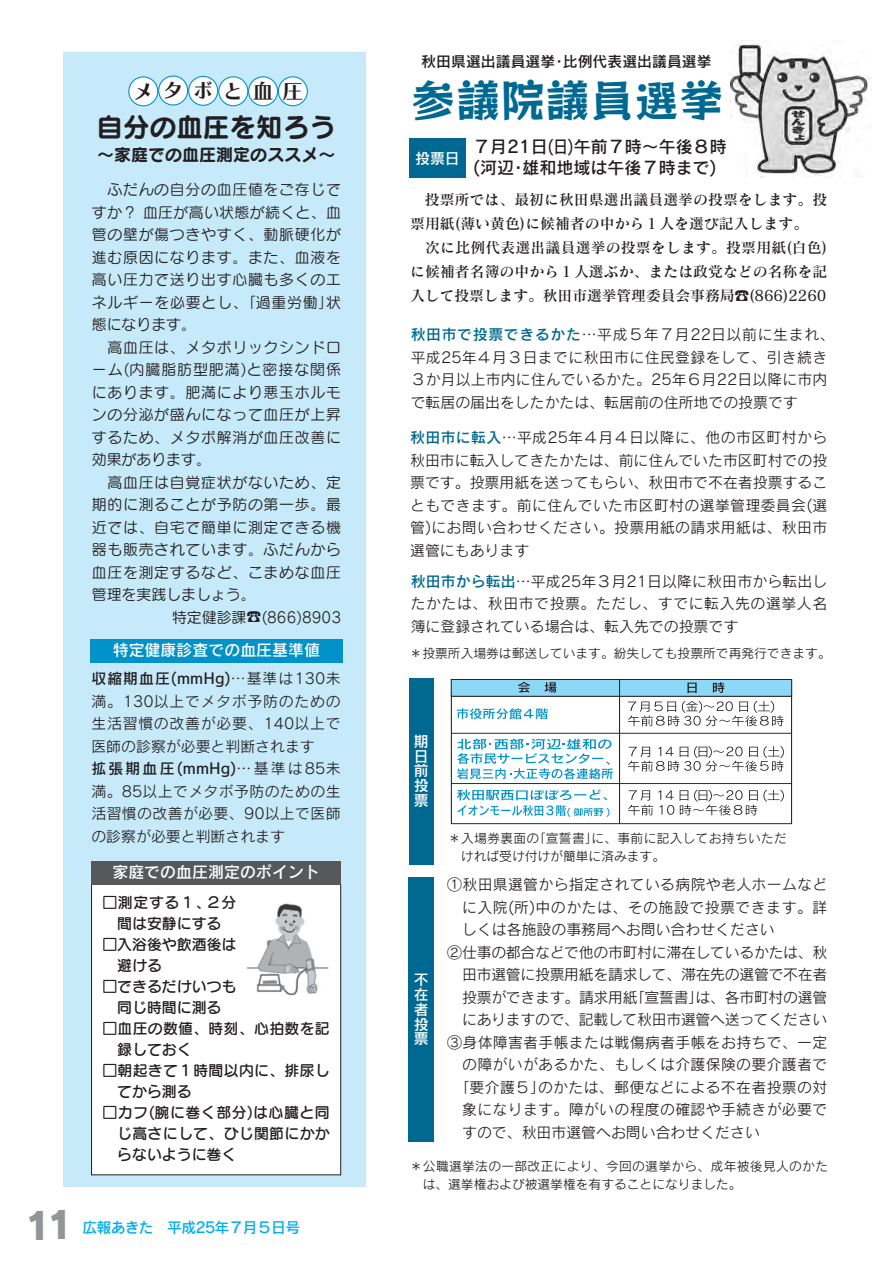
<style>
.page{position:relative;width:893px;height:1263px;background:#fff}
.page>*{position:absolute;margin:0;border:0;box-sizing:border-box;transform-origin:0 0}
.t1{font:44.7px "Rockn Roll CID DB";color:#006991}
.t2{font:37.2px "Rodin CID EB";color:#939598}
.t3{font:26.55px "Seurat CID B";color:#231f20}
.t4{font:21.3px "Chiaro CID B";letter-spacing:.405em;color:#231f20}
.t5{font:16.95px "Rodin CID DB";color:#231f20}
.t6{font:16.95px "Seurat CID B";color:#231f20}
.t7{font:15.9px "Rodin CID DB";color:#fff}
.t8{font:14.85px/22.5px "Rodin CID M";letter-spacing:.02em;color:#231f20;text-align:justify}
.t9{font:14.85px/22.5px "Seurat CID M";letter-spacing:.05em;color:#231f20;text-align:justify}
.t10{font:14.85px/24px "Matisse CID DB";color:#231f20}
.t11{font:14.85px "Rodin CID M";letter-spacing:-.02em;color:#231f20}
.t12{font:14.85px/21px "Seurat CID DB";letter-spacing:.02em;color:#231f20}
.t13{font:14.85px/21px "Seurat CID DB";color:#231f20}
.t14{font:14.85px "Rodin CID M";color:#231f20}
.t15{font:14.85px "Seurat CID M";color:#231f20}
.t16{font:14.85px "Rodin CID DB";color:#231f20}
.t17{font:14.85px "Rodin CID DB";letter-spacing:.07em;color:#231f20}
.t18{font:14.85px "Rodin CID DB";letter-spacing:.145em;color:#231f20}
.t19{font:14.85px "Rodin CID DB";letter-spacing:-.05em;color:#00aeef}
.t20{font:14.85px/14.9px "Rodin CID DB";color:#fff;text-align:justify}
.t21{font:12.75px/18px "Rodin CID M";letter-spacing:.025em;color:#231f20}
.t22{font:12.75px "Rodin CID M";color:#231f20}
.s1{font-family:"Osaka"}
.s2{font-family:"Rodin CID M"}
.s3{font-family:"Rodin CID DB";color:#006991}
</style>
<div class="page">
<div style="left:63px;top:53px;width:303px;height:1134px;background:#c6eafa"></div>
<div style="left:91px;top:884px;width:250px;height:291px;background:#fff"></div>
<div style="left:91px;top:884px;width:250px;height:291px;border:1px solid #231f20"></div>
<div style="left:409px;top:139px;width:57px;height:39px;background:#006991"></div>
<div style="left:409px;top:678px;width:24px;height:187px;background:#006991"></div>
<img style="left:730px;top:43px;width:141px;height:135px">
<div style="left:409px;top:877px;width:25px;height:265px;background:#006991"></div>
<svg style="left:128px;top:76px;width:180px;height:30px"></svg>
<div style="left:90px;top:639px;width:252px;height:23px;background:#0092c8"></div>
<div style="left:91px;top:861px;width:250px;height:24px;background:#57585a"></div>
<div style="left:451px;top:696px;width:341px;height:128px;border:1px solid #231f20"></div>
<hr style="left:451px;top:733px;width:340px;height:1px;background:#231f20">
<svg style="left:456px;top:708px;width:91px;height:11px"></svg>
<svg style="left:628px;top:701px;width:155px;height:25px"></svg>
<svg style="left:628px;top:746px;width:155px;height:26px"></svg>
<hr style="left:451px;top:783px;width:340px;height:1px;background:#231f20">
<svg style="left:457px;top:789px;width:152px;height:28px"></svg>
<svg style="left:763px;top:790px;width:20px;height:12px"></svg>
<svg style="left:628px;top:790px;width:129px;height:26px"></svg>
<div style="left:451px;top:679px;width:340px;height:17px;background:#8dd7f7"></div>
<div style="left:451px;top:679px;width:341px;height:18px;border:1px solid #231f20"></div>
<hr style="left:619px;top:679px;width:1px;height:145px;background:#231f20">
<svg style="left:518px;top:682px;width:12px;height:11px"></svg>
<svg style="left:544px;top:682px;width:12px;height:11px"></svg>
<svg style="left:687px;top:683px;width:9px;height:10px"></svg>
<svg style="left:712px;top:682px;width:12px;height:11px"></svg>
<svg style="left:457px;top:739px;width:156px;height:40px"></svg>
<img style="left:246px;top:903px;width:83px;height:93px">
<h3 class="t4" style="left:133px;top:83px;width:172px">メタボと血圧</h3>
<h3 class="t3" style="left:97px;top:117px;width:241px">自分の血圧を知ろう</h3>
<p class="t6" style="left:97px;top:148px;width:240px">～家庭での血圧測定のススメ~</p>
<p class="t9" style="left:92px;top:180px;width:251px;text-indent:16px">ふだんの自分の血圧値をご存じですか？血圧が高い状態が続くと、血管の壁が傷つきやすく、動脈硬化が進む原因になります。また、血液を高い圧力で送り出す心臓も多くのエネルギーを必要とし、｢過重労働状｣態になります。</p>
<p class="t9" style="left:92px;top:338px;width:251px;text-indent:16px">高血圧は、メタボリックシンドローム(内臓脂肪型肥満)と密接な関係にあります。肥満により悪玉ホルモンの分泌が盛んになって血圧が上昇するため、メタボ解消が血圧改善に効果があります。</p>
<p class="t9" style="left:107px;top:473px;width:235px">高血圧は自覚症状がないため、定</p>
<p class="t9" style="left:92px;top:496px;width:251px">期的に測ることが予防の第一歩。最</p>
<p class="t9" style="left:92px;top:518px;width:251px">近では、自宅で簡単に測定できる機</p>
<p class="t9" style="left:92px;top:541px;width:251px">器も販売されています。ふだんから</p>
<p class="t9" style="left:92px;top:563px;width:251px">血圧を測定するなど、こまめな血圧</p>
<p class="t15" style="left:92px;top:589px;width:165px">管理を実践しましょう。</p>
<p class="t15" style="left:172px;top:612px;width:170px">特定健診課<span class="s1">☎</span>)866(8903</p>
<p class="t7" style="left:113px;top:644px;width:209px">特定健康診査での血圧基準値</p>
<p class="t17" style="left:91px;top:673px;width:251px">収縮期血圧(mmHg)<span class="s2">…基準は130未</span></p>
<p class="t8" style="left:91px;top:692px;width:251px">満。130以上でメタボ予防のための生活習慣の改善が必要、140以上で医師の診察が必要と判断されます</p>
<p class="t18" style="left:91px;top:763px;width:251px">拡張期血圧(mmHg)<span class="s2">…基準は85未</span></p>
<p class="t8" style="left:91px;top:782px;width:251px">満。85以上でメタボ予防のための生活習慣の改善が必要、90以上で医師の診察が必要と判断されます</p>
<p class="t7" style="left:112px;top:866px;width:209px">家庭での血圧測定のポイント</p>
<p class="t13" style="left:117px;top:894px;width:106px;text-indent:-15px">□測定する１、間は安静にする</p>
<p class="t13" style="left:117px;top:936px;width:121px;text-indent:-15px">□入浴後や飲酒後は避ける</p>
<p class="t13" style="left:102px;top:978px;width:136px;text-align:center">□できるだけいつも同じ時間に測る</p>
<p class="t12" style="left:117px;top:1020px;width:214px;text-indent:-15px">□血圧の数値、時刻、心拍数を記録しておく</p>
<p class="t12" style="left:117px;top:1062px;width:214px;text-indent:-15px">□朝起きて１時間以内に、排尿してから測る</p>
<p class="t12" style="left:117px;top:1104px;width:214px;text-align:justify;text-indent:-15px">□カフ(腕に巻く部分)は心臓と同じ高さにして、ひじ関節にかからないように巻く</p>
<p class="t12" style="left:206px;top:894px;width:32px">２分</p>
<h2 class="t2" style="left:25px;top:1212px;width:49px">11</h2>
<p class="t19" style="left:82px;top:1222px;width:219px">広報あきた　平成25年７月５日号</p>
<p class="t16" style="left:421px;top:55px;width:292px">秋田県選出議員選挙･比例代表選出議員選挙</p>
<h1 class="t1" style="left:411px;top:83px;width:314px">参議院議員選挙</h1>
<p class="t5" style="left:473px;top:140px;width:255px">７月21日日( )午前７時～午後８時</p>
<p class="t20" style="left:415px;top:153px;width:46px">投票日</p>
<p class="t5" style="left:473px;top:161px;width:245px">(河辺･雄和地域は午後７時まで(</p>
<p class="t10" style="left:410px;top:190px;width:418px;text-indent:15px">投票所では、最初に秋田県選出議員選挙の投票をします。投票用紙(薄い黄色)に候補者の中から１人を選び記入します。</p>
<p class="t10" style="left:410px;top:238px;width:418px;text-align:justify;text-indent:15px">次に比例代表選出議員選挙の投票をします。投票用紙(白色(に候補者名簿の中から１人選ぶか、または政党などの名称を記入して投票します。秋田市選挙管理委員会事務局<span class="s1">☎</span>)866(2260</p>
<p class="t8" style="left:410px;top:325px;width:425px;text-align:left"><span class="s3">秋田市で投票できるかた</span>…平成５年７月22日以前に生まれ、平成25年４月３日までに秋田市に住民登録をして、引き続き<br>３か月以上市内に住んでいるかた。25年６月22日以降に市内で転居の届出をしたかたは、転居前の住所地での投票です</p>
<p class="t8" style="left:410px;top:428px;width:418px"><span class="s3">秋田市に転入</span>…平成25年４月４日以降に、他の市区町村から秋田市に転入してきたかたは、前に住んでいた市区町村での投票です。投票用紙を送ってもらい、秋田市で不在者投票することもできます。前に住んでいた市区町村の選挙管理委員会選(管)にお問い合わせください。投票用紙の請求用紙は、秋田市選管にもあります</p>
<p class="t8" style="left:410px;top:572px;width:418px"><span class="s3">秋田市から転出</span>…平成25年３月21日以降に秋田市から転出したかたは、秋田市で投票。ただし、すでに転入先の選挙人名簿に登録されている場合は、転入先での投票です</p>
<p class="t22" style="left:409px;top:648px;width:422px">＊投票所入場券は郵送しています。紛失しても投票所で再発行できます。</p>
<p class="t20" style="left:413px;top:736px;width:16px">期日前投票</p>
<p class="t20" style="left:414px;top:974px;width:16px">不在者投票</p>
<p class="t21" style="left:461px;top:830px;width:327px;text-indent:-13px">＊入場券裏面の｢宣誓書に｣ 、事前に記入してお持ちいただければ受け付けが簡単に済みます。</p>
<p class="t8" style="left:447px;top:875px;width:381px">①秋田県選管から指定されている病院や老人ホームなど</p>
<p class="t8" style="left:462px;top:898px;width:366px">に入院所( )中のかたは、その施設で投票できます。詳</p>
<p class="t14" style="left:462px;top:924px;width:314px">しくは各施設の事務局へお問い合わせください</p>
<p class="t11" style="left:447px;top:946px;width:381px">②仕事の都合などで他の市町村に滞在しているかたは、秋</p>
<p class="t11" style="left:462px;top:969px;width:367px">田市選管に投票用紙を請求して、滞在先の選管で不在者</p>
<p class="t11" style="left:462px;top:991px;width:367px">投票ができます。請求用紙｢宣誓書は｣ 、各市町村の選管</p>
<p class="t11" style="left:462px;top:1014px;width:366px">にありますので、記載して秋田市選管へ送ってください</p>
<p class="t8" style="left:447px;top:1033px;width:381px">③身体障害者手帳または戦傷病者手帳をお持ちで、一定</p>
<p class="t8" style="left:462px;top:1055px;width:366px">の障がいがあるかた、もしくは介護保険の要介護者で</p>
<p class="t8" style="left:462px;top:1078px;width:366px">｢要介護５｣のかたは、郵便などによる不在者投票の対</p>
<p class="t8" style="left:462px;top:1100px;width:366px">象になります。障がいの程度の確認や手続きが必要で</p>
<p class="t14" style="left:462px;top:1126px;width:299px">すので、秋田市選管へお問い合わせください</p>
<p class="t21" style="left:422px;top:1158px;width:407px;text-indent:-13px">＊公職選挙法の一部改正により、今回の選挙から、成年被後見人のかたは、選挙権および被選挙権を有することになりました。</p>
</div>
